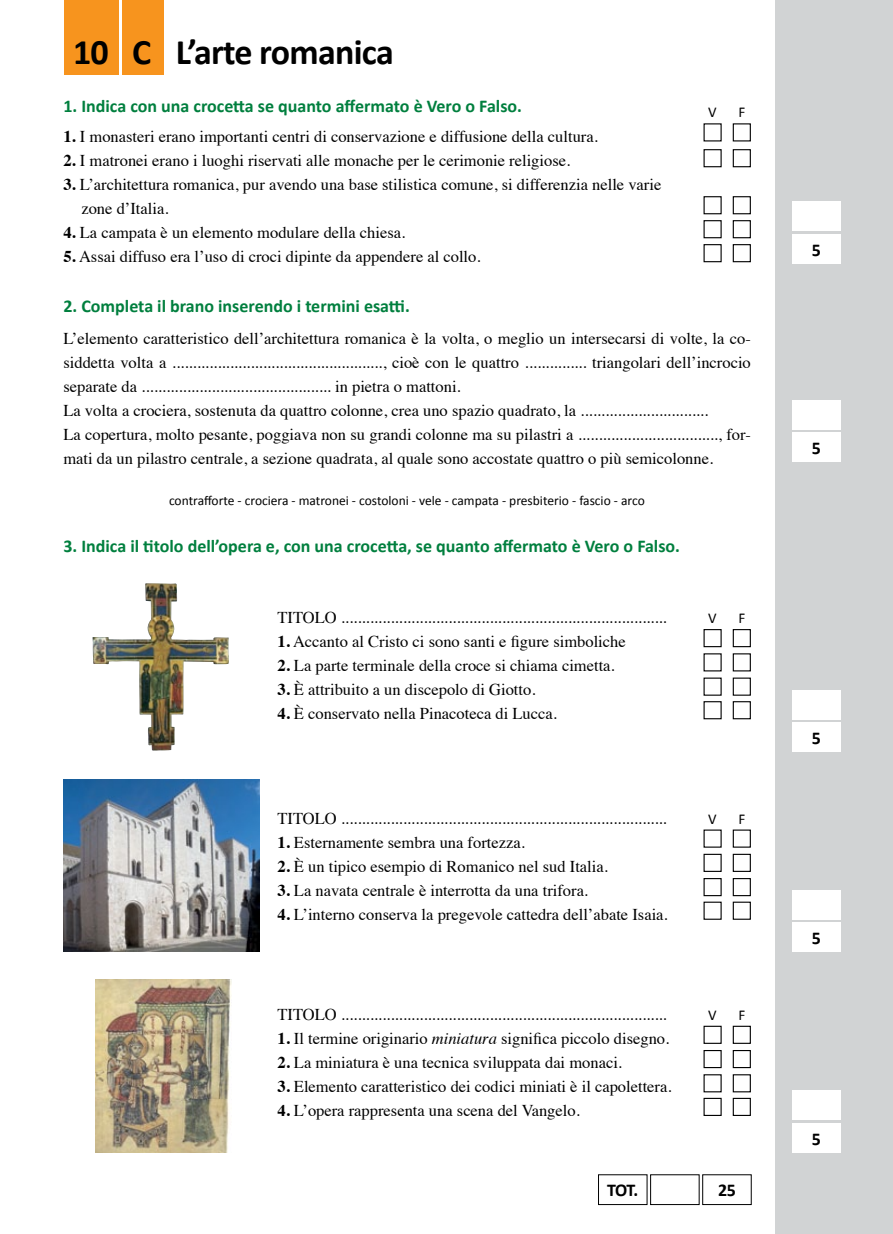
<style>
.page{position:relative;width:893px;height:1234px;background:#fff}
.page>*{position:absolute;margin:0;border:0;box-sizing:border-box;transform-origin:0 0}
.t1{font:700 36px "Calibri";letter-spacing:-.02em;color:#000}
.t2{font:700 18px "Calibri";color:#007f3e}
.t3{font:700 18px "Calibri";color:#000}
.t4{font:16.5px/24px "Times";color:#000}
.t5{font:15px "Calibri";color:#000}
.t6{font:13.5px "Calibri";color:#000}
.s1{font-weight:700}
.s2{font-style:italic}
</style>
<div class="page">
<div style="left:775px;top:0;width:118px;height:1233px;background:#d1d3d4"></div>
<div style="left:792px;top:234px;width:48px;height:29px;background:#fff"></div>
<div style="left:792px;top:722px;width:48px;height:29px;background:#fff"></div>
<div style="left:792px;top:922px;width:48px;height:30px;background:#fff"></div>
<div style="left:792px;top:1122px;width:48px;height:30px;background:#fff"></div>
<div style="left:792px;top:201px;width:48px;height:30px;background:#fff"></div>
<div style="left:792px;top:689px;width:48px;height:30px;background:#fff"></div>
<div style="left:792px;top:889px;width:48px;height:30px;background:#fff"></div>
<div style="left:792px;top:1090px;width:48px;height:29px;background:#fff"></div>
<div style="left:64px;top:0;width:54px;height:74px;background:#f7941e"></div>
<div style="left:123px;top:0;width:41px;height:74px;background:#f7941e"></div>
<div style="left:792px;top:432px;width:48px;height:30px;background:#fff"></div>
<div style="left:792px;top:400px;width:48px;height:29px;background:#fff"></div>
<div style="left:733px;top:123px;width:18px;height:18px;border:1px solid #000"></div>
<div style="left:733px;top:149px;width:18px;height:18px;border:1px solid #000"></div>
<div style="left:733px;top:196px;width:18px;height:18px;border:1px solid #000"></div>
<div style="left:733px;top:220px;width:18px;height:18px;border:1px solid #000"></div>
<div style="left:733px;top:244px;width:18px;height:18px;border:1px solid #000"></div>
<div style="left:703px;top:149px;width:19px;height:18px;border:1px solid #000"></div>
<div style="left:703px;top:196px;width:19px;height:18px;border:1px solid #000"></div>
<div style="left:703px;top:220px;width:19px;height:18px;border:1px solid #000"></div>
<div style="left:703px;top:244px;width:19px;height:18px;border:1px solid #000"></div>
<img style="left:92px;top:583px;width:137px;height:167px">
<img style="left:63px;top:779px;width:197px;height:172px">
<img style="left:96px;top:979px;width:135px;height:173px">
<div style="left:733px;top:629px;width:18px;height:18px;border:1px solid #000"></div>
<div style="left:733px;top:829px;width:18px;height:18px;border:1px solid #000"></div>
<div style="left:733px;top:653px;width:18px;height:18px;border:1px solid #000"></div>
<div style="left:733px;top:853px;width:18px;height:18px;border:1px solid #000"></div>
<div style="left:733px;top:677px;width:18px;height:18px;border:1px solid #000"></div>
<div style="left:733px;top:877px;width:18px;height:19px;border:1px solid #000"></div>
<div style="left:733px;top:701px;width:18px;height:18px;border:1px solid #000"></div>
<div style="left:733px;top:901px;width:18px;height:18px;border:1px solid #000"></div>
<div style="left:703px;top:629px;width:19px;height:18px;border:1px solid #000"></div>
<div style="left:703px;top:877px;width:19px;height:19px;border:1px solid #000"></div>
<div style="left:703px;top:701px;width:19px;height:18px;border:1px solid #000"></div>
<div style="left:733px;top:1025px;width:18px;height:18px;border:1px solid #000"></div>
<div style="left:733px;top:1049px;width:18px;height:18px;border:1px solid #000"></div>
<div style="left:733px;top:1073px;width:18px;height:19px;border:1px solid #000"></div>
<div style="left:733px;top:1097px;width:18px;height:18px;border:1px solid #000"></div>
<h1 class="t1" style="left:73px;top:30px;width:37px">10</h1>
<h1 class="t1" style="left:132px;top:30px;width:263px">C L’arte romanica</h1>
<p class="t2" style="left:63px;top:94px;width:460px">1. Indica con una crocetta se quanto affermato è Vero o Falso.</p>
<p class="t5" style="left:708px;top:103px;width:10px">V</p>
<p class="t5" style="left:738px;top:103px;width:8px">F</p>
<p class="t4" style="left:63px;top:123px;width:536px"><span class="s1">1.</span> I monasteri erano importanti centri di conservazione e diffusione della cultura.</p>
<p class="t4" style="left:63px;top:147px;width:508px"><span class="s1">2.</span> I matronei erano i luoghi riservati alle monache per le cerimonie religiose.</p>
<p class="t4" style="left:81px;top:171px;width:581px;text-indent:-18px"><span class="s1">3.</span> L’architettura romanica, pur avendo una base stilistica comune, si differenzia nelle varie zone d’Italia.</p>
<p class="t4" style="left:63px;top:219px;width:343px"><span class="s1">4.</span> La campata è un elemento modulare della chiesa.</p>
<p class="t4" style="left:63px;top:243px;width:419px"><span class="s1">5.</span> Assai diffuso era l’uso di croci dipinte da appendere al collo.</p>
<p class="t2" style="left:63px;top:294px;width:348px">2. Completa il brano inserendo i termini esatti.</p>
<p class="t4" style="left:63px;top:325px;width:689px">L’elemento caratteristico dell’architettura romanica è la volta, o meglio un intersecarsi di volte, la co&shy;siddetta volta a ..................................................., cioè con le quattro ............... triangolari dell’incrocio separate da .............................................. in pietra o mattoni.<br>La volta a crociera, sostenuta da quattro colonne, crea uno spazio quadrato, la ...............................<br>La copertura, molto pesante, poggiava non su grandi colonne ma su pilastri a .................................., for&shy;mati da un pilastro centrale, a sezione quadrata, al quale sono accostate quattro o più semicolonne.</p>
<p class="t6" style="left:169px;top:492px;width:477px">contrafforte - crociera - matronei - costoloni - vele - campata - presbiterio - fascio - arco</p>
<p class="t2" style="left:63px;top:534px;width:618px">3. Indica il titolo dell’opera e, con una crocetta, se quanto affermato è Vero o Falso.</p>
<p class="t4" style="left:277px;top:604px;width:391px">TITOLO ...............................................................................</p>
<p class="t4" style="left:277px;top:628px;width:350px"><span class="s1">1.</span> Accanto al Cristo ci sono santi e figure simboliche</p>
<p class="t4" style="left:277px;top:652px;width:339px"><span class="s1">2.</span> La parte terminale della croce si chiama cimetta.</p>
<p class="t4" style="left:277px;top:676px;width:260px"><span class="s1">3.</span> è attribuito a un discepolo di Giotto.</p>
<p class="t4" style="left:277px;top:700px;width:281px"><span class="s1">4.</span> è conservato nella Pinacoteca di Lucca.</p>
<p class="t5" style="left:708px;top:608px;width:10px">V</p>
<p class="t5" style="left:738px;top:608px;width:8px">F</p>
<p class="t4" style="left:277px;top:804px;width:391px">TITOLO ...............................................................................</p>
<p class="t4" style="left:277px;top:828px;width:249px"><span class="s1">1.</span> Esternamente sembra una fortezza.</p>
<p class="t4" style="left:277px;top:852px;width:332px"><span class="s1">2.</span> È un tipico esempio di Romanico nel sud Italia.</p>
<p class="t4" style="left:277px;top:876px;width:312px"><span class="s1">3.</span> La navata centrale è interrotta da una trifora.</p>
<p class="t4" style="left:277px;top:900px;width:392px"><span class="s1">4.</span> L’interno conserva la pregevole cattedra dell’abate Isaia.</p>
<p class="t5" style="left:708px;top:809px;width:10px">V</p>
<p class="t5" style="left:738px;top:809px;width:8px">F</p>
<p class="t4" style="left:277px;top:1000px;width:391px">TITOLO ...............................................................................</p>
<p class="t5" style="left:708px;top:1005px;width:10px">V</p>
<p class="t5" style="left:738px;top:1005px;width:8px">F</p>
<p class="t4" style="left:277px;top:1024px;width:393px"><span class="s1">1.</span> Il termine originario <span class="s2">miniatura</span> significa piccolo disegno.</p>
<p class="t4" style="left:277px;top:1048px;width:346px"><span class="s1">2.</span> La miniatura è una tecnica sviluppata dai monaci.</p>
<p class="t4" style="left:277px;top:1072px;width:396px"><span class="s1">3.</span> Elemento caratteristico dei codici miniati è il capolettera.</p>
<p class="t4" style="left:277px;top:1096px;width:304px"><span class="s1">4.</span> L’opera rappresenta una scena del Vangelo.</p>
<p class="t3" style="left:607px;top:1178px;width:33px">TOT.</p>
<p class="t3" style="left:718px;top:1178px;width:19px">25</p>
<p class="t3" style="left:812px;top:238px;width:11px">5</p>
<p class="t3" style="left:812px;top:437px;width:11px">5</p>
<p class="t3" style="left:812px;top:726px;width:11px">5</p>
<p class="t3" style="left:812px;top:926px;width:11px">5</p>
<p class="t3" style="left:812px;top:1127px;width:11px">5</p>
</div>
